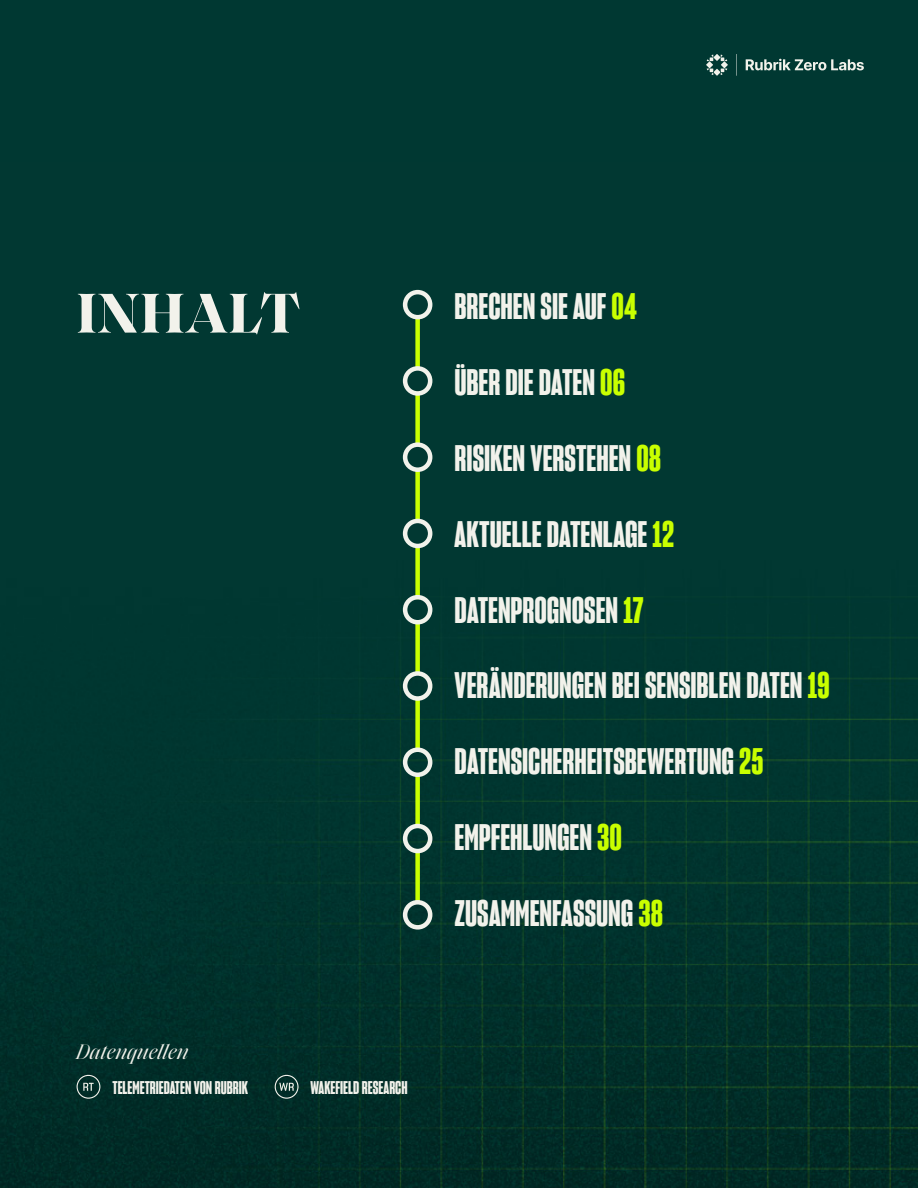
<style>
.page{position:relative;width:918px;height:1188px;background:#003832}
.page>*{position:absolute;margin:0;border:0;box-sizing:border-box;transform-origin:0 0}
.RZL3_-_Headings{font:700 57px "Saol Display";letter-spacing:.025em;color:#f2f2eb}
.DATADEEPDIVE{font:36px "Sharp Grotesk Bold 12";color:#f2f2eb}
.t1{font:italic 21.3px "Saol Display";color:#f2f2eb}
.t2{font:18px "Sharp Grotesk Bold 12";color:#f2f2eb}
.s1{color:#c9ff00}
</style>
<div class="page">
<img style="left:0;top:289px;width:918px;height:899px">
<svg style="left:77px;top:1075px;width:23px;height:24px"></svg>
<svg style="left:275px;top:1075px;width:24px;height:24px"></svg>
<svg style="left:706px;top:54px;width:158px;height:22px"></svg>
<div style="left:415px;top:316px;width:5px;height:53px;background:#c9ff00"></div>
<div style="left:415px;top:392px;width:5px;height:53px;background:#c9ff00"></div>
<div style="left:415px;top:469px;width:5px;height:53px;background:#c9ff00"></div>
<div style="left:415px;top:546px;width:5px;height:53px;background:#c9ff00"></div>
<div style="left:415px;top:622px;width:5px;height:53px;background:#c9ff00"></div>
<div style="left:415px;top:698px;width:5px;height:52px;background:#c9ff00"></div>
<div style="left:415px;top:774px;width:5px;height:53px;background:#c9ff00"></div>
<div style="left:415px;top:850px;width:5px;height:53px;background:#c9ff00"></div>
<div style="left:403px;top:366px;width:29px;height:30px;border:4px solid #f2f2eb;border-radius:50%"></div>
<div style="left:403px;top:519px;width:29px;height:29px;border:4px solid #f2f2eb;border-radius:50%"></div>
<div style="left:403px;top:671px;width:29px;height:30px;border:4px solid #f2f2eb;border-radius:50%"></div>
<div style="left:403px;top:442px;width:29px;height:30px;border:4px solid #f2f2eb;border-radius:50%"></div>
<div style="left:403px;top:595px;width:29px;height:30px;border:4px solid #f2f2eb;border-radius:50%"></div>
<div style="left:403px;top:747px;width:29px;height:30px;border:4px solid #f2f2eb;border-radius:50%"></div>
<div style="left:403px;top:824px;width:29px;height:29px;border:4px solid #f2f2eb;border-radius:50%"></div>
<div style="left:403px;top:900px;width:29px;height:30px;border:4px solid #f2f2eb;border-radius:50%"></div>
<div style="left:403px;top:290px;width:29px;height:29px;border:4px solid #f2f2eb;border-radius:50%"></div>
<p class="RZL3_-_Headings" style="left:77px;top:270px;width:225px">INHALT</p>
<p class="DATADEEPDIVE" style="left:455px;top:283px;width:184px">BRECHEN SIE AUF <span class="s1">04</span></p>
<p class="DATADEEPDIVE" style="left:455px;top:359px;width:172px">ÜBER DIE DATEN <span class="s1">06</span></p>
<p class="DATADEEPDIVE" style="left:455px;top:435px;width:208px">RISIKEN VERSTEHEN <span class="s1">08</span></p>
<p class="DATADEEPDIVE" style="left:455px;top:511px;width:221px">AKTUELLE DATENLAGE <span class="s1">12</span></p>
<p class="DATADEEPDIVE" style="left:455px;top:587px;width:191px">DATENPROGNOSEN <span class="s1">17</span></p>
<p class="DATADEEPDIVE" style="left:455px;top:663px;width:377px">VERÄNDERUNGEN BEI SENSIBLEN DATEN <span class="s1">19</span></p>
<p class="DATADEEPDIVE" style="left:455px;top:739px;width:310px">DATENSICHERHEITSBEWERTUNG <span class="s1">25</span></p>
<p class="DATADEEPDIVE" style="left:455px;top:815px;width:169px">EMPFEHLUNGEN <span class="s1">30</span></p>
<p class="t1" style="left:77px;top:1037px;width:113px">Datenquellen</p>
<p class="t2" style="left:112px;top:1076px;width:137px">TELEMETRIEDATEN VON RUBRIK</p>
<p class="t2" style="left:311px;top:1076px;width:98px">WAKEFIELD RESEARCH</p>
<p class="DATADEEPDIVE" style="left:455px;top:890px;width:210px">ZUSAMMENFASSUNG <span class="s1">38</span></p>
</div>
